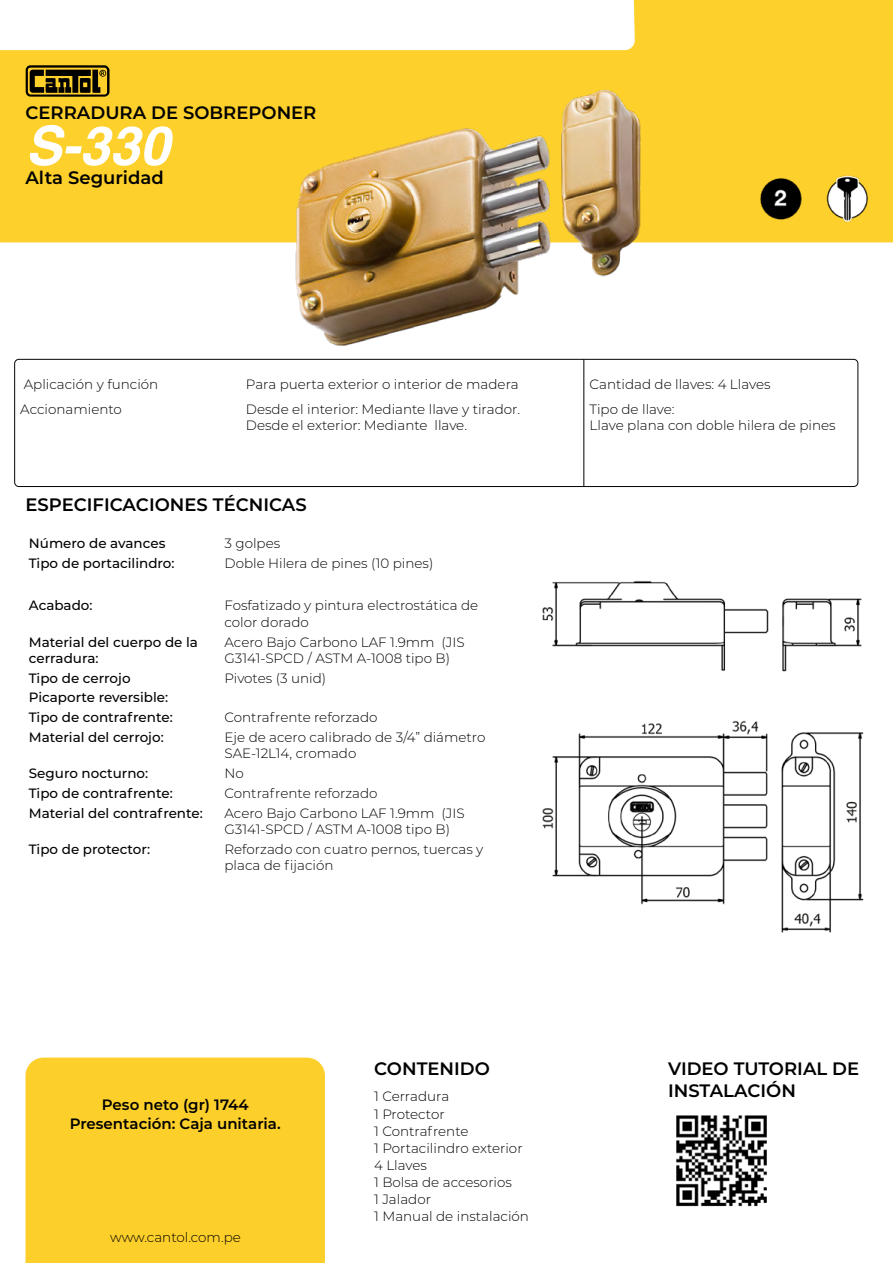
<style>
.page{position:relative;width:893px;height:1263px;background:#fff}
.page>*{position:absolute;margin:0;border:0;box-sizing:border-box;transform-origin:0 0}
.Texto_grande{font:italic 700 54px "Helvetica";color:#fff}
.t1{font:600 18px/21.6px "Montserrat";color:#000}
.t2{font:600 15px "Montserrat";color:#000}
.t3{font:300 13.5px/16.2px "Montserrat";color:#000}
.t4{font:500 13.5px/16.2px "Montserrat";color:#000}
</style>
<div class="page">
<svg style="left:0;top:0;width:893px;height:242px;fill:#fdd02c"></svg>
<svg style="left:26px;top:65px;width:84px;height:32px;background:#604d10"></svg>
<img style="left:676px;top:1115px;width:91px;height:92px">
<div style="left:26px;top:1057px;width:299px;height:206px;background:#fdcf2b"></div>
<img style="left:542px;top:581px;width:322px;height:352px">
<div style="left:14px;top:359px;width:844px;height:128px;border:1px solid #030404;border-radius:4px"></div>
<img style="left:822px;top:167px;width:50px;height:65px">
<img style="left:755px;top:167px;width:51px;height:65px">
<hr style="left:583px;top:359px;width:1px;height:128px;background:#000">
<img style="left:258px;top:85px;width:398px;height:261px">
<p class="t1" style="left:26px;top:101px;width:292px">CERRADURA DE SOBREPONER</p>
<p class="Texto_grande" style="left:26px;top:113px;width:146px">S-330</p>
<p class="t1" style="left:26px;top:166px;width:140px">Alta Seguridad</p>
<p class="t3" style="left:24px;top:376px;width:136px">Aplicación y función</p>
<p class="t3" style="left:246px;top:376px;width:274px">Para puerta exterior o interior de madera</p>
<p class="t3" style="left:590px;top:376px;width:182px">Cantidad de llaves: 4 Llaves</p>
<p class="t3" style="left:20px;top:401px;width:103px">Accionamiento</p>
<p class="t3" style="left:246px;top:401px;width:276px">Desde el interior: Mediante llave y tirador.</p>
<p class="t3" style="left:246px;top:417px;width:223px">Desde el exterior: Mediante llave.</p>
<p class="t3" style="left:590px;top:401px;width:86px">Tipo de llave:</p>
<p class="t3" style="left:590px;top:417px;width:248px">Llave plana con doble hilera de pines</p>
<p class="t1" style="left:26px;top:493px;width:283px">ESPECIFICACIONES TÉCNICAS</p>
<p class="t4" style="left:29px;top:535px;width:138px">Número de avances</p>
<p class="t3" style="left:225px;top:535px;width:57px">3 golpes</p>
<p class="t4" style="left:29px;top:554px;width:147px">Tipo de portacilindro:</p>
<p class="t3" style="left:225px;top:555px;width:210px">Doble Hilera de pines (10 pines)</p>
<p class="t4" style="left:29px;top:597px;width:65px">Acabado:</p>
<p class="t3" style="left:225px;top:597px;width:255px">Fosfatizado y pintura electrostática de color dorado</p>
<p class="t4" style="left:29px;top:633px;width:171px">Material del cuerpo de la cerradura:</p>
<p class="t3" style="left:225px;top:633px;width:242px">Acero Bajo Carbono LAF 1.9mm (JIS<br>G3141-SPCD / ASTM A-1008 tipo B)</p>
<p class="t4" style="left:29px;top:669px;width:103px">Tipo de cerrojo</p>
<p class="t3" style="left:225px;top:669px;width:103px">Pivotes (3 unid)</p>
<p class="t4" style="left:29px;top:689px;width:141px">Picaporte reversible:</p>
<p class="t4" style="left:29px;top:709px;width:145px">Tipo de contrafrente:</p>
<p class="t3" style="left:225px;top:709px;width:155px">Contrafrente reforzado</p>
<p class="t4" style="left:29px;top:729px;width:136px">Material del cerrojo:</p>
<p class="t3" style="left:225px;top:729px;width:262px">Eje de acero calibrado de 3/4” diámetro<br>SAE-12L14, cromado</p>
<p class="t4" style="left:29px;top:765px;width:121px">Seguro nocturno:</p>
<p class="t3" style="left:225px;top:765px;width:21px">No</p>
<p class="t4" style="left:29px;top:785px;width:145px">Tipo de contrafrente:</p>
<p class="t3" style="left:225px;top:785px;width:155px">Contrafrente reforzado</p>
<p class="t4" style="left:29px;top:804px;width:175px">Material del contrafrente:</p>
<p class="t3" style="left:225px;top:805px;width:242px">Acero Bajo Carbono LAF 1.9mm (JIS<br>G3141-SPCD / ASTM A-1008 tipo B)</p>
<p class="t4" style="left:29px;top:841px;width:123px">Tipo de protector:</p>
<p class="t3" style="left:225px;top:841px;width:260px">Reforzado con cuatro pernos, tuercas y placa de fijación</p>
<p class="t2" style="left:102px;top:1094px;width:148px">Peso neto (gr) 1744</p>
<p class="t2" style="left:70px;top:1113px;width:213px">Presentación: Caja unitaria.</p>
<p class="t3" style="left:110px;top:1228px;width:132px">www.cantol.com.pe</p>
<p class="t1" style="left:374px;top:1057px;width:117px">CONTENIDO</p>
<p class="t1" style="left:668px;top:1057px;width:193px">VIDEO TUTORIAL DE<br>INSTALACIÓN</p>
<p class="t3" style="left:374px;top:1088px;width:77px">1 Cerradura</p>
<p class="t3" style="left:374px;top:1105px;width:72px">1 Protector</p>
<p class="t3" style="left:374px;top:1122px;width:96px">1 Contrafrente</p>
<p class="t3" style="left:374px;top:1139px;width:150px">1 Portacilindro exterior</p>
<p class="t3" style="left:374px;top:1173px;width:139px">1 Bolsa de accesorios</p>
<p class="t3" style="left:374px;top:1156px;width:54px">4 Llaves</p>
<p class="t3" style="left:374px;top:1190px;width:58px">1 Jalador</p>
<p class="t3" style="left:374px;top:1207px;width:156px">1 Manual de instalación</p>
</div>
